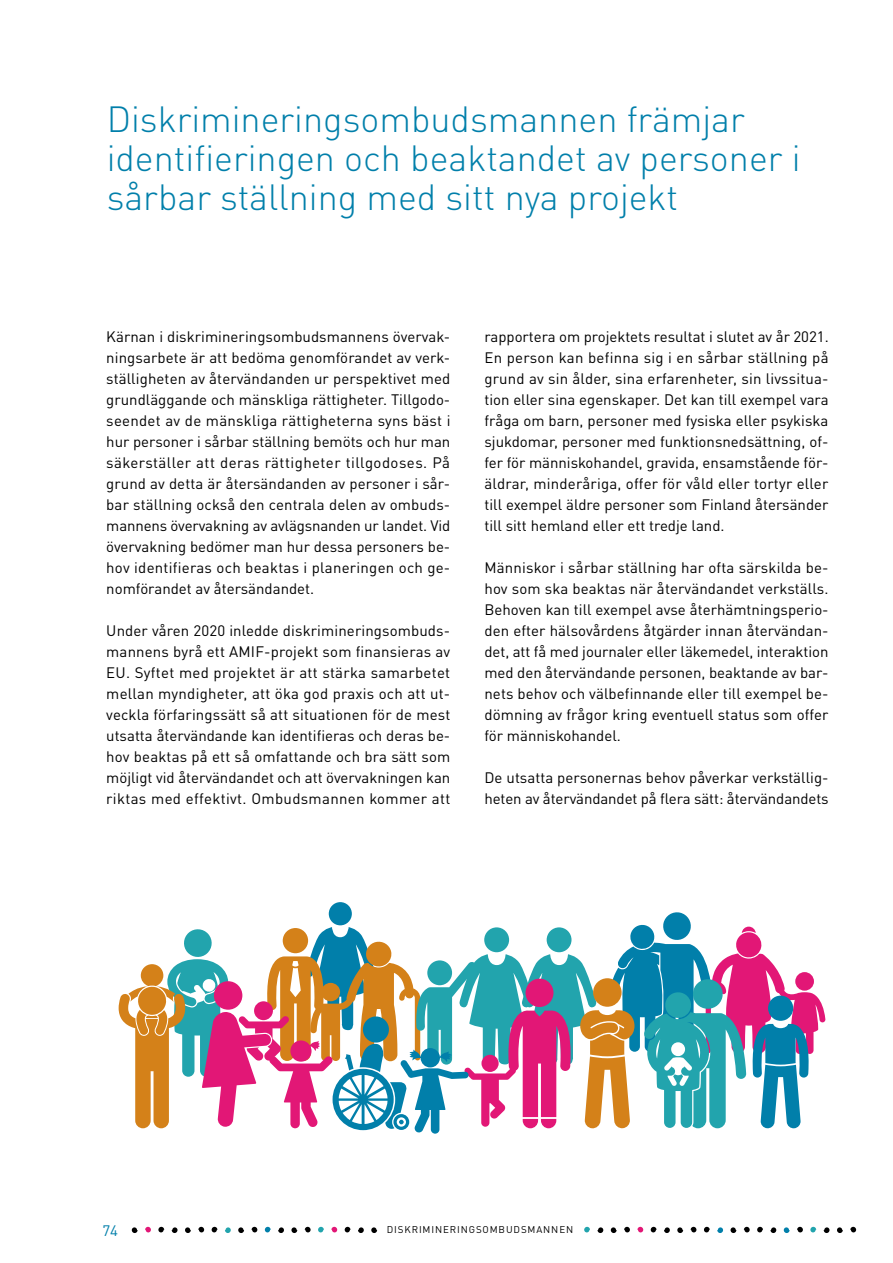
<style>
.page{position:relative;width:893px;height:1263px;background:#fff}
.page>*{position:absolute;margin:0;border:0;box-sizing:border-box;transform-origin:0 0}
._02_pääotsikko{font:300 36px/39px "DINOT";color:#017faa}
.leipis{font:15px/21px "DINOT";color:#000;text-align:justify}
.t1{font:15px "DINOT";color:#017faa}
.t2{font:9.75px "DINOT";letter-spacing:.09em;color:#000}
</style>
<div class="page">
<svg style="left:185px;top:1227px;width:6px;height:6px"></svg>
<svg style="left:238px;top:1227px;width:6px;height:6px"></svg>
<svg style="left:132px;top:1227px;width:6px;height:6px"></svg>
<svg style="left:225px;top:1227px;width:6px;height:6px"></svg>
<svg style="left:278px;top:1227px;width:6px;height:6px"></svg>
<svg style="left:172px;top:1227px;width:6px;height:6px"></svg>
<svg style="left:198px;top:1227px;width:6px;height:5px"></svg>
<svg style="left:252px;top:1227px;width:5px;height:5px"></svg>
<svg style="left:145px;top:1227px;width:6px;height:5px"></svg>
<svg style="left:212px;top:1227px;width:5px;height:5px"></svg>
<svg style="left:265px;top:1227px;width:6px;height:5px"></svg>
<svg style="left:158px;top:1227px;width:6px;height:5px"></svg>
<svg style="left:291px;top:1227px;width:6px;height:6px"></svg>
<svg style="left:305px;top:1227px;width:6px;height:5px"></svg>
<svg style="left:318px;top:1227px;width:6px;height:5px"></svg>
<svg style="left:677px;top:1227px;width:6px;height:6px"></svg>
<svg style="left:664px;top:1227px;width:6px;height:6px"></svg>
<svg style="left:717px;top:1227px;width:6px;height:6px"></svg>
<svg style="left:637px;top:1227px;width:6px;height:5px"></svg>
<svg style="left:691px;top:1227px;width:5px;height:5px"></svg>
<svg style="left:651px;top:1227px;width:5px;height:5px"></svg>
<svg style="left:704px;top:1227px;width:6px;height:5px"></svg>
<svg style="left:837px;top:1227px;width:6px;height:6px"></svg>
<svg style="left:730px;top:1227px;width:6px;height:6px"></svg>
<svg style="left:784px;top:1227px;width:6px;height:6px"></svg>
<svg style="left:770px;top:1227px;width:6px;height:6px"></svg>
<svg style="left:824px;top:1227px;width:5px;height:6px"></svg>
<svg style="left:850px;top:1227px;width:6px;height:5px"></svg>
<svg style="left:744px;top:1227px;width:6px;height:5px"></svg>
<svg style="left:797px;top:1227px;width:6px;height:5px"></svg>
<svg style="left:757px;top:1227px;width:6px;height:5px"></svg>
<svg style="left:810px;top:1227px;width:6px;height:5px"></svg>
<svg style="left:371px;top:1227px;width:6px;height:6px"></svg>
<svg style="left:358px;top:1227px;width:6px;height:6px"></svg>
<svg style="left:331px;top:1227px;width:6px;height:5px"></svg>
<svg style="left:345px;top:1227px;width:5px;height:5px"></svg>
<svg style="left:611px;top:1227px;width:6px;height:6px"></svg>
<svg style="left:597px;top:1227px;width:6px;height:6px"></svg>
<svg style="left:624px;top:1227px;width:6px;height:5px"></svg>
<svg style="left:584px;top:1227px;width:6px;height:5px"></svg>
<div style="left:329px;top:902px;width:23px;height:23px;background:#017faa;border-radius:50%"></div>
<svg style="left:119px;top:911px;width:706px;height:223px"></svg>
<h1 class="_02_pääotsikko" style="left:107px;top:99px;width:695px">Diskrimineringsombudsmannen främjar identifieringen och beaktandet av personer i sårbar ställning med sitt nya projekt</h1>
<p class="leipis" style="left:106px;top:326px;width:346px">Kärnan i diskrimineringsombudsmannens övervak&shy;ningsarbete är att bedöma genomförandet av verk&shy;ställigheten av återvändanden ur perspektivet med grundläggande och mänskliga rättigheter. Tillgodo&shy;seendet av de mänskliga rättigheterna syns bäst i hur personer i sårbar ställning bemöts och hur man säkerställer att deras rättigheter tillgodoses. På grund av detta är återsändanden av personer i sår&shy;bar ställning också den centrala delen av ombuds&shy;mannens övervakning av avlägsnanden ur landet. Vid övervakning bedömer man hur dessa personers be&shy;hov identifieras och beaktas i planeringen och ge&shy;nomförandet av återsändandet.</p>
<p class="leipis" style="left:106px;top:620px;width:346px">Under våren 2020 inledde diskrimineringsombuds&shy;mannens byrå ett AMIF-projekt som finansieras av EU. Syftet med projektet är att stärka samarbetet mellan myndigheter, att öka god praxis och att ut&shy;veckla förfaringssätt så att situationen för de mest utsatta återvändande kan identifieras och deras be&shy;hov beaktas på ett så omfattande och bra sätt som möjligt vid återvändandet och att övervakningen kan riktas med effektivt. Ombudsmannen kommer att</p>
<p class="leipis" style="left:484px;top:326px;width:346px">rapportera om projektets resultat i slutet av år 2021.</p>
<p class="leipis" style="left:484px;top:347px;width:346px">En person kan befinna sig i en sårbar ställning på grund av sin ålder, sina erfarenheter, sin livssitua&shy;tion eller sina egenskaper. Det kan till exempel vara fråga om barn, personer med fysiska eller psykiska sjukdomar, personer med funktionsnedsättning, of&shy;fer för människohandel, gravida, ensamstående för&shy;äldrar, minderåriga, offer för våld eller tortyr eller till exempel äldre personer som Finland återsänder till sitt hemland eller ett tredje land.</p>
<p class="leipis" style="left:484px;top:557px;width:346px">Människor i sårbar ställning har ofta särskilda be&shy;hov som ska beaktas när återvändandet verkställs.<br>Behoven kan till exempel avse återhämtningsperio&shy;den efter hälsovårdens åtgärder innan återvändan&shy;det, att få med journaler eller läkemedel, interaktion med den återvändande personen, beaktande av bar&shy;nets behov och välbefinnande eller till exempel be&shy;dömning av frågor kring eventuell status som offer för människohandel.</p>
<p class="leipis" style="left:484px;top:767px;width:346px">De utsatta personernas behov påverkar verkställig&shy;heten av återvändandet på flera sätt: återvändandets</p>
<p class="t1" style="left:102px;top:1221px;width:17px">74</p>
<p class="t2" style="left:387px;top:1223px;width:188px">DISKRIMINERINGSOMBUDSMANNEN</p>
</div>
